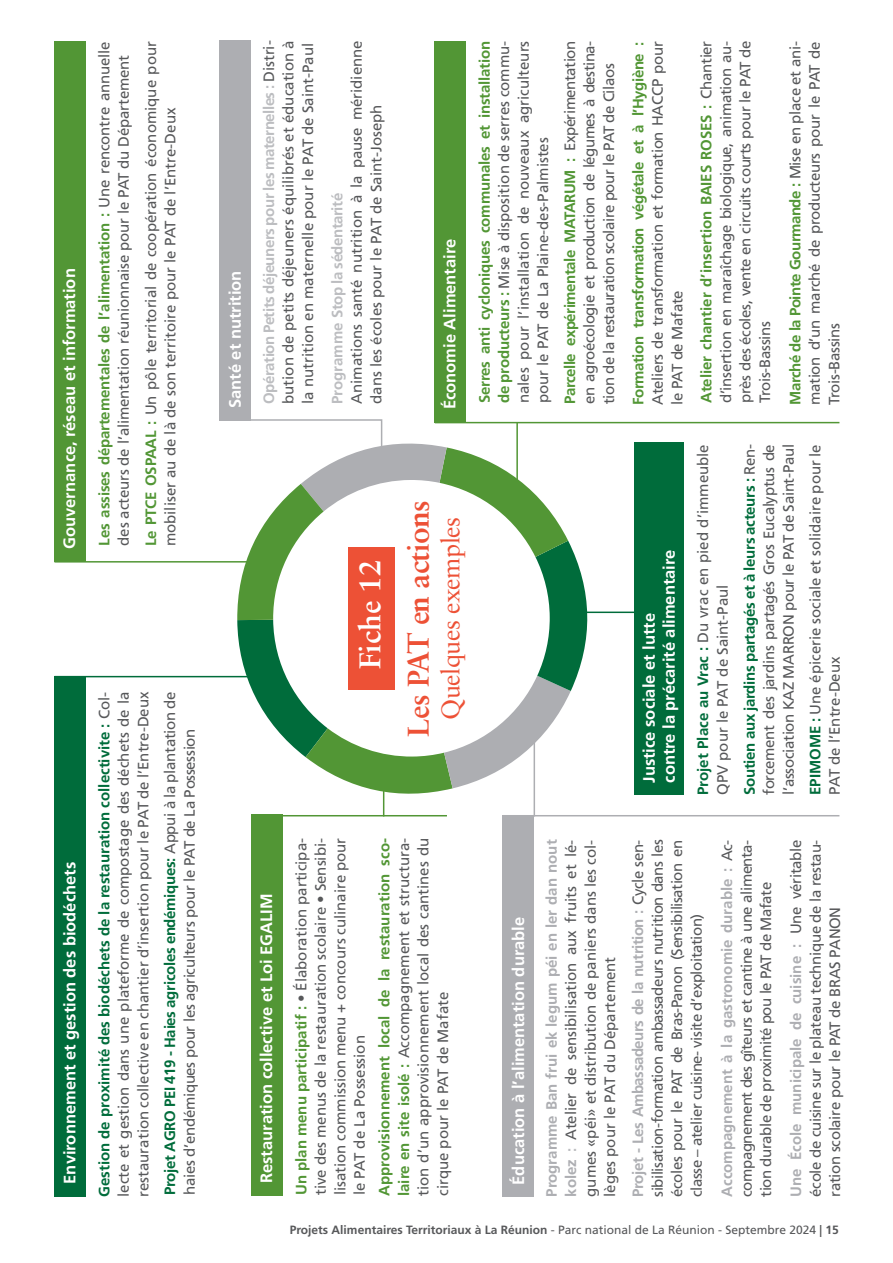
<style>
.page{position:relative;width:893px;height:1263px;background:#fff}
.page>*{position:absolute;margin:0;border:0;box-sizing:border-box;transform-origin:0 0}
.t1{font:700 30px "Sabon LT Pro";letter-spacing:-.02em;color:#ed5136}
.t2{font:700 30px "Sabon LT Pro";color:#fff}
.t3{font:25.5px "Sabon LT Pro";letter-spacing:-.02em;color:#ed5136}
.t4{font:700 16.5px "Frutiger LT Std";color:#fff}
.t5{font:15px/19.5px "Frutiger LT Std";letter-spacing:-.005em;color:#57585a;text-align:justify}
.t6{font:700 15px/19.5px "Frutiger LT Std";letter-spacing:-.01em;color:#529635}
.t7{font:700 15px "Frutiger LT Std";letter-spacing:-.03em;color:#bcbdc0}
.t8{font:700 15px "Frutiger LT Std";letter-spacing:-.03em;color:#529635}
.t9{font:700 12px "Frutiger LT Std";color:#57585a}
.s1{font-weight:700;color:#529635}
.s2{font-weight:700;color:#006c3b}
.s3{font-weight:400;color:#57585a}
.s4{font-weight:700;color:#adaeb2}
.s5{font-weight:700;color:#bcbdc0}
.s6{font-weight:400}
</style>
<div class="page">
<div style="left:220px;top:41px;width:31px;height:380px;background:#adaeb2"></div>
<div style="left:54px;top:676px;width:31px;height:521px;background:#006c3b"></div>
<div style="left:54px;top:41px;width:31px;height:521px;background:#529635"></div>
<div style="left:434px;top:41px;width:32px;height:382px;background:#529635"></div>
<div style="left:502px;top:815px;width:32px;height:382px;background:#adaeb2"></div>
<div style="left:251px;top:814px;width:31px;height:382px;background:#529635"></div>
<hr style="left:54px;top:676px;width:215px;height:1px;background:#006c3b">
<hr style="left:503px;top:815px;width:336px;height:1px;background:#adaeb2">
<hr style="left:255px;top:815px;width:192px;height:1px;background:#529635">
<hr style="left:54px;top:561px;width:215px;height:1px;background:#529635">
<div style="left:634px;top:442px;width:50px;height:353px;background:#006c3b"></div>
<hr style="left:560px;top:611px;width:81px;height:2px;background:#006c3b">
<hr style="left:435px;top:422px;width:404px;height:1px;background:#529635">
<hr style="left:534px;top:730px;width:1px;height:86px;background:#adaeb2">
<hr style="left:383px;top:774px;width:1px;height:42px;background:#529635">
<svg style="left:218px;top:418px;width:376px;height:383px"></svg>
<p class="t4" style="left:60px;top:549px;width:282px;rotate:-90deg">Gouvernance, réseau et information</p>
<p class="t5" style="left:95px;top:545px;width:506px;rotate:-90deg"><span class="s1">Les assises départementales de l’alimentation :</span> Une rencontre annuelle des acteurs de l’alimentation réunionnaise pour le PAT du Département</p>
<p class="t5" style="left:141px;top:546px;width:506px;rotate:-90deg"><span class="s1">Le PTCE OSPAAL :</span> Un pôle territorial de coopération économique pour</p>
<p class="t5" style="left:161px;top:546px;width:440px;rotate:-90deg">mobiliser au de là de son territoire pour le PAT de l’Entre-Deux</p>
<p class="t4" style="left:60px;top:1184px;width:323px;rotate:-90deg">Environnement et gestion des biodéchets</p>
<p class="t5" style="left:95px;top:1197px;width:507px;rotate:-90deg"><span class="s2">Gestion de proximité des biodéchets de la restauration collectivite :</span> Col&shy;lecte et gestion dans une plateforme de compostage des déchets de la restauration collective en chantier d’insertion pour le PAT de l’Entre-Deux</p>
<p class="t5" style="left:160px;top:1195px;width:505px;rotate:-90deg"><span class="s2">Projet AGRO PEI 419 - Haies agricoles endémiques:</span> Appui à la plantation de haies d’endémiques pour les agriculteurs pour le PAT de La Possession</p>
<p class="t4" style="left:225px;top:408px;width:139px;rotate:-90deg">Santé et nutrition</p>
<p class="t7" style="left:260px;top:404px;width:365px;rotate:-90deg">Opération Petits déjeuners pour les maternelles : <span class="s3">Distri-</span></p>
<p class="t5" style="left:279px;top:404px;width:365px;rotate:-90deg">bution de petits déjeuners équilibrés et éducation à la nutrition en maternelle pour le PAT de Saint-Paul</p>
<p class="t5" style="left:347px;top:404px;width:365px;rotate:-90deg">Animations santé nutrition à la pause méridienne dans les écoles pour le PAT de Saint-Joseph</p>
<p class="t7" style="left:328px;top:404px;width:212px;rotate:-90deg">Programme Stop la sédentarité</p>
<p class="t2" style="left:351px;top:669px;width:112px;rotate:-90deg">Fiche 12</p>
<p class="t4" style="left:440px;top:409px;width:172px;rotate:-90deg">Économie Alimentaire</p>
<p class="t6" style="left:697px;top:403px;width:364px;rotate:-90deg">Atelier chantier d’insertion BAIES ROSES : <span class="s3">Chantier</span></p>
<p class="t5" style="left:805px;top:405px;width:365px;rotate:-90deg">mation d’un marché de producteurs pour le PAT de<br>Trois-Bassins</p>
<p class="t5" style="left:514px;top:403px;width:364px;rotate:-90deg">nales pour l’installation de nouveaux agriculteurs pour le PAT de La Plaine-des-Palmistes</p>
<p class="t5" style="left:560px;top:404px;width:365px;rotate:-90deg"><span class="s1">Parcelle expérimentale MATARUM :</span> Expérimentation en agroécologie et production de légumes à destina&shy;tion de la restauration scolaire pour le PAT de Cilaos</p>
<p class="t6" style="left:475px;top:403px;width:364px;rotate:-90deg">Serres anti cycloniques communales et installation de producteurs : <span class="s3">Mise à disposition de serres commu-</span></p>
<p class="t5" style="left:736px;top:403px;width:364px;rotate:-90deg">près des écoles, vente en circuits courts pour le PAT de<br>Trois-Bassins</p>
<p class="t5" style="left:716px;top:403px;width:364px;rotate:-90deg">d’insertion en maraîchage biologique, animation au-</p>
<p class="t5" style="left:628px;top:405px;width:365px;rotate:-90deg"><span class="s1">Formation transformation végétale et à l’Hygiène :<br></span>Ateliers de transformation et formation HACCP pour le PAT de Mafate</p>
<p class="t8" style="left:786px;top:405px;width:365px;rotate:-90deg">Marché de la Pointe Gourmande : <span class="s3">Mise en place et ani-</span></p>
<p class="t1" style="left:400px;top:737px;width:237px;rotate:-90deg">Les PAT en actions</p>
<p class="t3" style="left:435px;top:720px;width:204px;rotate:-90deg">Quelques exemples</p>
<p class="t4" style="left:659px;top:783px;width:234px;rotate:-90deg">contre la précarité alimentaire</p>
<p class="t4" style="left:639px;top:783px;width:171px;rotate:-90deg">Justice sociale et lutte</p>
<p class="t5" style="left:693px;top:795px;width:352px;rotate:-90deg"><span class="s2">Projet Place au Vrac :</span> Du vrac en pied d’immeuble<br>QPV pour le PAT de Saint-Paul</p>
<p class="t5" style="left:740px;top:795px;width:352px;rotate:-90deg"><span class="s2">Soutien aux jardins partagés et à leurs acteurs :</span> Ren&shy;forcement des jardins partagés Gros Eucalyptus de l’association KAZ MARRON pour le PAT de Saint-Paul</p>
<p class="t5" style="left:805px;top:795px;width:352px;rotate:-90deg"><span class="s2">EPIMOME :</span> Une épicerie sociale et solidaire pour le<br>PAT de l’Entre-Deux</p>
<p class="t4" style="left:257px;top:1183px;width:291px;rotate:-90deg">Restauration collective et Loi EGALIM</p>
<p class="t5" style="left:292px;top:1195px;width:359px;rotate:-90deg"><span class="s1">Un plan menu participatif :</span> • Élaboration participa&shy;tive des menus de la restauration scolaire • Sensibi&shy;lisation commission menu + concours culinaire pour le PAT de La Possession</p>
<p class="t5" style="left:375px;top:1196px;width:359px;rotate:-90deg"><span class="s1">Approvisionnement local de la restauration sco&shy;laire en site isolé :</span> Accompagnement et structura&shy;tion d’un approvisionnement local des cantines du cirque pour le PAT de Mafate</p>
<p class="t4" style="left:509px;top:1185px;width:269px;rotate:-90deg">Éducation à l’alimentation durable</p>
<p class="t5" style="left:542px;top:1197px;width:359px;rotate:-90deg"><span class="s4">Programme Ban frui ek legum péi en ler dan nout kolez</span> <span class="s5">:</span> Atelier de sensibilisation aux fruits et lé&shy;gumes «péi» et distribution de paniers dans les col&shy;lèges pour le PAT du Département</p>
<p class="t5" style="left:628px;top:1197px;width:359px;rotate:-90deg"><span class="s4">Projet - Les Ambassadeurs de la nutrition :</span> Cycle sen&shy;sibilisation-formation ambassadeurs nutrition dans les écoles pour le PAT de Bras-Panon (Sensibilisation en classe – atelier cuisine- visite d’exploitation)</p>
<p class="t5" style="left:717px;top:1197px;width:359px;rotate:-90deg"><span class="s4">Accompagnement à la gastronomie durable :</span> Ac&shy;compagnement des gîteurs et cantine à une alimenta&shy;tion durable de proximité pou le PAT de Mafate</p>
<p class="t5" style="left:786px;top:1197px;width:359px;rotate:-90deg"><span class="s4">Une École municipale de cuisine :</span> Une véritable école de cuisine sur le plateau technique de la restau&shy;ration scolaire pour le PAT de BRAS PANON</p>
<p class="t9" style="left:290px;top:1223px;width:551px">Projets Alimentaires Territoriaux à La Réunion <span class="s6">- Parc national de La Réunion - Septembre 2024</span> | 15</p>
</div>
